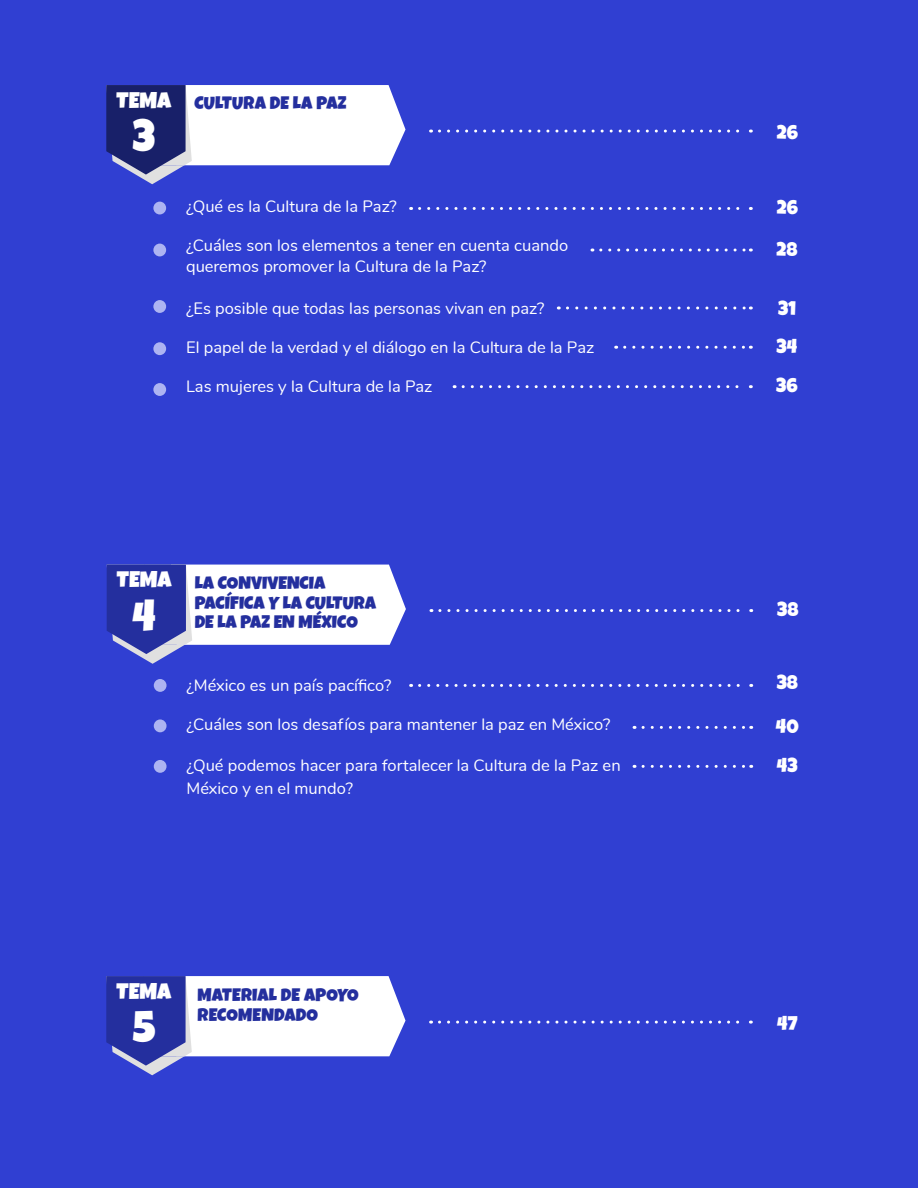
<style>
.page{position:relative;width:918px;height:1188px;background:#303fd2}
.page>*{position:absolute;margin:0;border:0;box-sizing:border-box;transform-origin:0 0}
.t1{font:43.5px "Luckiest Guy";color:#fff}
.t2{font:22.5px "Luckiest Guy";color:#fff}
.t3{font:19.5px/39px "Luckiest Guy";color:#fff}
.t4{font:18px/19.8px "Luckiest Guy";color:#242f9e}
.t5{font:16.5px/22.5px "Nunito";color:#fff}
</style>
<div class="page">
<svg style="left:107px;top:565px;width:299px;height:99px"></svg>
<svg style="left:106px;top:85px;width:300px;height:99px"></svg>
<svg style="left:106px;top:976px;width:300px;height:99px"></svg>
<div style="left:154px;top:679px;width:13px;height:13px;background:#adb4f2;border-radius:50%"></div>
<div style="left:154px;top:719px;width:13px;height:13px;background:#adb4f2;border-radius:50%"></div>
<div style="left:154px;top:760px;width:13px;height:13px;background:#adb4f2;border-radius:50%"></div>
<svg style="left:439px;top:130px;width:312px;height:3px"></svg>
<svg style="left:440px;top:609px;width:312px;height:3px"></svg>
<svg style="left:420px;top:684px;width:332px;height:3px"></svg>
<svg style="left:643px;top:726px;width:109px;height:3px"></svg>
<svg style="left:643px;top:765px;width:109px;height:3px"></svg>
<div style="left:153px;top:202px;width:13px;height:12px;background:#adb4f2;border-radius:50%"></div>
<div style="left:153px;top:300px;width:13px;height:13px;background:#adb4f2;border-radius:50%"></div>
<div style="left:153px;top:342px;width:13px;height:13px;background:#adb4f2;border-radius:50%"></div>
<div style="left:153px;top:383px;width:13px;height:13px;background:#adb4f2;border-radius:50%"></div>
<div style="left:153px;top:244px;width:13px;height:12px;background:#adb4f2;border-radius:50%"></div>
<svg style="left:420px;top:207px;width:331px;height:3px"></svg>
<svg style="left:463px;top:385px;width:288px;height:3px"></svg>
<svg style="left:601px;top:249px;width:150px;height:3px"></svg>
<svg style="left:567px;top:306px;width:184px;height:3px"></svg>
<svg style="left:625px;top:346px;width:126px;height:3px"></svg>
<svg style="left:439px;top:1021px;width:312px;height:3px"></svg>
<h2 class="t2" style="left:117px;top:85px;width:56px">TEMA</h2>
<h1 class="t1" style="left:132px;top:108px;width:24px">3</h1>
<p class="t4" style="left:194px;top:94px;width:154px">CULTURA DE LA PAZ</p>
<p class="t5" style="left:186px;top:194px;width:212px">¿Qué es la Cultura de la Paz?</p>
<p class="t5" style="left:186px;top:234px;width:384px;line-height:21px">¿Cuáles son los elementos a tener en cuenta cuando queremos promover la Cultura de la Paz?</p>
<p class="t5" style="left:186px;top:296px;width:360px">¿Es posible que todas las personas vivan en paz?</p>
<p class="t5" style="left:186px;top:335px;width:410px">El papel de la verdad y el diálogo en la Cultura de la Paz</p>
<p class="t5" style="left:186px;top:374px;width:248px">Las mujeres y la Cultura de la Paz</p>
<h2 class="t2" style="left:117px;top:565px;width:56px">TEMA</h2>
<h1 class="t1" style="left:133px;top:587px;width:25px">4</h1>
<p class="t4" style="left:195px;top:573px;width:183px">LA CONVIVENCIA<br>PACÍFICA Y LA CULTURA<br>DE LA PAZ EN MÉXICO</p>
<p class="t5" style="left:186px;top:673px;width:207px">¿México es un país pacífico?</p>
<p class="t5" style="left:186px;top:712px;width:425px">¿Cuáles son los desafíos para mantener la paz en México?</p>
<p class="t5" style="left:186px;top:753px;width:436px">¿Qué podemos hacer para fortalecer la Cultura de la Paz en<br>México y en el mundo?</p>
<h2 class="t2" style="left:117px;top:976px;width:56px">TEMA</h2>
<h1 class="t1" style="left:132px;top:999px;width:25px">5</h1>
<p class="t4" style="left:198px;top:986px;width:162px">MATERIAL DE APOYO<br>RECOMENDADO</p>
<p class="t3" style="left:777px;top:113px;width:23px">26</p>
<p class="t3" style="left:776px;top:186px;width:23px;line-height:42px">26<br>28</p>
<p class="t3" style="left:777px;top:290px;width:22px;line-height:37.5px">31<br>34</p>
<p class="t3" style="left:776px;top:366px;width:23px">36</p>
<p class="t3" style="left:777px;top:590px;width:23px">38</p>
<p class="t3" style="left:777px;top:663px;width:23px">38</p>
<p class="t3" style="left:776px;top:707px;width:24px">40<br>43</p>
<p class="t3" style="left:777px;top:1004px;width:22px">47</p>
</div>
